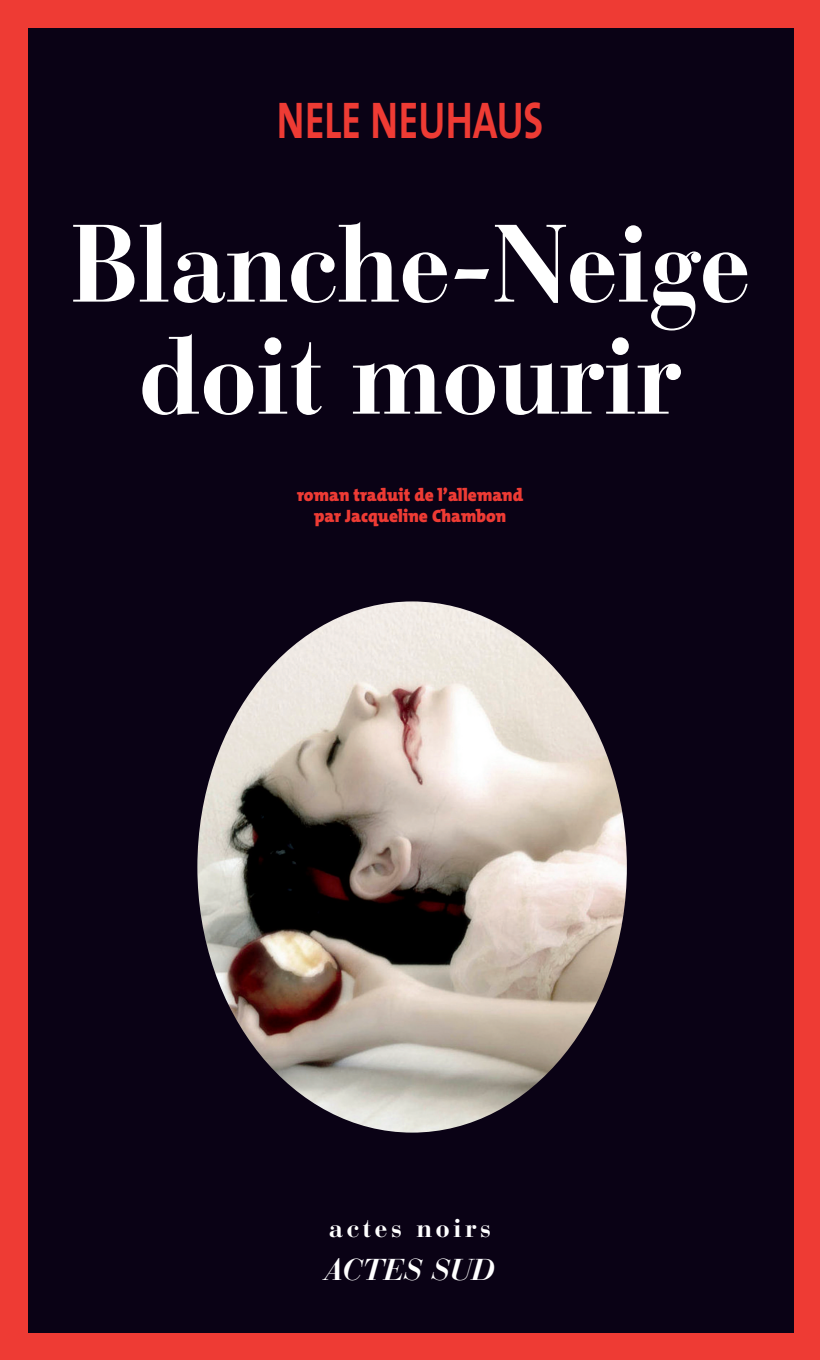
<style>
.page{position:relative;width:820px;height:1360px;background:#ee3b34}
.page>*{position:absolute;margin:0;border:0;box-sizing:border-box;transform-origin:0 0}
.t1{font:700 109px/112px "Bauer Bodoni";letter-spacing:-.015em;color:#fff;text-align:center;scale:.95 1}
.t2{font:700 52px "The Mix";color:#ee3b34;scale:.76 1}
.t3{font:italic 700 30px "Bauer Bodoni";color:#fff}
.t4{font:700 26px "Bauer Bodoni";letter-spacing:.12em;color:#fff}
.t5{font:900 18px/21.6px "The Mix";color:#ee3b34;text-align:center;scale:.96 1}
</style>
<div class="page">
<div style="left:28px;top:29px;width:766px;height:1304px;background:#0a0215"></div>
<img style="left:197px;top:601px;width:430px;height:531px;border-radius:50%">
<h2 class="t2" style="left:277px;top:103px;width:353px">NELE NEUHAUS</h2>
<h1 class="t1" style="left:69px;top:220px;width:719px">Blanche-Neige doit mourir</h1>
<p class="t5" style="left:297px;top:485px;width:237px">roman traduit de l’allemand par Jacqueline Chambon</p>
<h3 class="t4" style="left:329px;top:1217px;width:164px">actes noirs</h3>
<h3 class="t3" style="left:324px;top:1258px;width:172px">ACTES SUD</h3>
</div>
